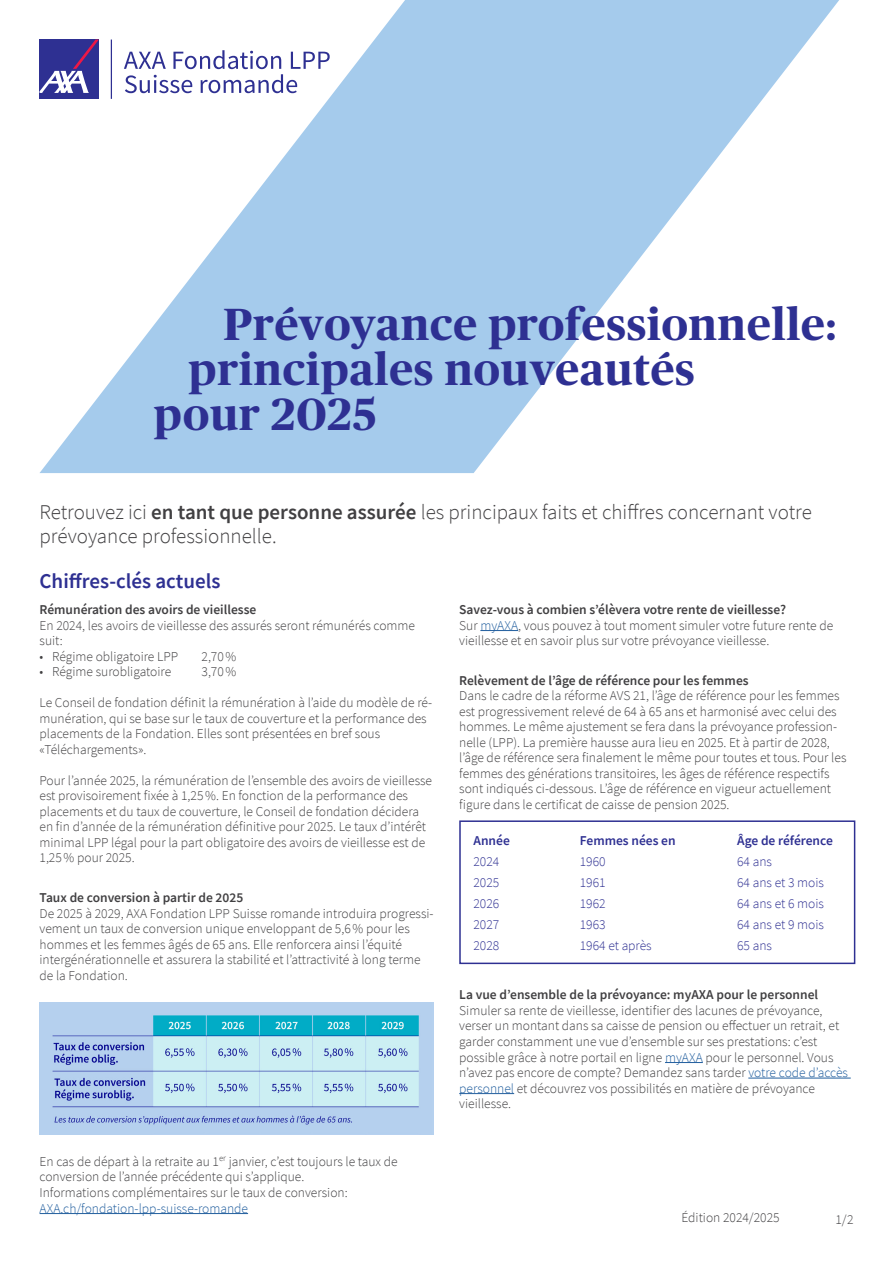
<style>
.page{position:relative;width:893px;height:1263px;background:#fff}
.page>*{position:absolute;margin:0;border:0;box-sizing:border-box;transform-origin:0 0}
.t1{font:700 45px "Publico Headline";letter-spacing:.02em;color:#2e3092}
.t2{font:300 21px/24.2px "Source Sans Pro";color:#414042}
.t3{font:600 21px "Source Sans Pro";color:#2e3092}
.t4{font:300 13.5px/15.5px "Source Sans Pro";color:#414042}
.t5{font:600 13.5px "Source Sans Pro";color:#414042}
.t6{font:300 13.5px "Source Sans Pro";color:#2e3092}
.t7{font:300 13.5px "Source Sans Pro";color:#215e9e}
.t8{font:600 13.5px "Source Sans Pro";color:#2e3092}
.s1{font-weight:600}
.s2{color:#215e9e}
</style>
<div class="page">
<svg style="left:39px;top:0;width:800px;height:473px;fill:#a5cbec"></svg>
<hr style="left:40px;top:1213px;width:208px;height:1px;background:#215e9e">
<img style="left:40px;top:1003px;width:393px;height:132px">
<hr style="left:480px;top:630px;width:38px;height:1px;background:#215e9e">
<hr style="left:665px;top:1062px;width:38px;height:1px;background:#215e9e">
<hr style="left:748px;top:1078px;width:103px;height:1px;background:#215e9e">
<hr style="left:459px;top:1093px;width:55px;height:1px;background:#215e9e">
<div style="left:459px;top:820px;width:396px;height:144px;border:2px solid #2e3092"></div>
<div style="left:40px;top:40px;width:59px;height:59px;background:#2e3092"></div>
<svg style="left:40px;top:40px;width:59px;height:53px"></svg>
<svg style="left:111px;top:40px;width:1px;height:59px"></svg>
<svg style="left:124px;top:50px;width:206px;height:43px"></svg>
<h1 class="t1" style="left:223px;top:291px;width:615px">Prévoyance professionnelle:</h1>
<h1 class="t1" style="left:189px;top:336px;width:508px">principales nouveautés</h1>
<h1 class="t1" style="left:154px;top:381px;width:224px">pour 2025</h1>
<h2 class="t2" style="left:40px;top:500px;width:774px">Retrouvez ici <span class="s1">en tant que personne assurée</span> les principaux faits et chiffres concernant votre prévoyance professionnelle.</h2>
<h2 class="t3" style="left:40px;top:567px;width:182px">Chiffres-clés actuels</h2>
<p class="t5" style="left:40px;top:601px;width:218px">Rémunération des avoirs de vieillesse</p>
<p class="t4" style="left:40px;top:617px;width:377px">En 2024, les avoirs de vieillesse des assurés seront rémunérés comme suit:</p>
<p class="t4" style="left:40px;top:648px;width:140px">• Régime obligatoire LPP</p>
<p class="t4" style="left:202px;top:648px;width:36px">2,70%</p>
<p class="t4" style="left:40px;top:664px;width:133px">• Régime surobligatoire</p>
<p class="t4" style="left:202px;top:664px;width:36px">3,70%</p>
<p class="t4" style="left:40px;top:695px;width:394px">Le Conseil de fondation définit la rémunération à l’aide du modèle de ré&shy;munération, qui se base sur le taux de couverture et la performance des placements de la Fondation. Elles sont présentées en bref sous «Téléchargements».</p>
<p class="t4" style="left:40px;top:772px;width:394px">Pour l’année 2025, la rémunération de l’ensemble des avoirs de vieillesse est provisoirement fixée à 1,25%. En fonction de la performance des placements et du taux de couverture, le Conseil de fondation décidera en fin d’année de la rémunération définitive pour 2025. Le taux d’intérêt minimal LPP légal pour la part obligatoire des avoirs de vieillesse est de 1,25% pour 2025.</p>
<p class="t5" style="left:40px;top:889px;width:205px">Taux de conversion à partir de 2025</p>
<p class="t4" style="left:40px;top:905px;width:396px">De 2025 à 2029, AXA Fondation LPP Suisse romande introduira progressi&shy;vement un taux de conversion unique enveloppant de 5,6% pour les hommes et les femmes âgés de 65 ans. Elle renforcera ainsi l’équité intergénérationnelle et assurera la stabilité et l’attractivité à long terme de la Fondation.</p>
<p class="t4" style="left:40px;top:1154px;width:360px">En cas de départ à la retraite au 1<sup>er</sup> janvier, c’est toujours le taux de conversion de l’année précédente qui s’applique.<br>Informations complémentaires sur le taux de conversion:</p>
<p class="t7" style="left:40px;top:1200px;width:210px">AXA.ch/fondation-lpp-suisse-romande</p>
<p class="t4" style="left:459px;top:602px;width:375px"><span class="s1">Savez-vous à combien s’élèvera votre rente de vieillesse?<br></span>Sur <span class="s2">myAXA</span>, vous pouvez à tout moment simuler votre future rente de vieillesse et en savoir plus sur votre prévoyance vieillesse.</p>
<p class="t5" style="left:459px;top:671px;width:291px">Relèvement de l’âge de référence pour les femmes</p>
<p class="t4" style="left:459px;top:688px;width:389px">Dans le cadre de la réforme AVS 21, l’âge de référence pour les femmes est progressivement relevé de 64 à 65 ans et harmonisé avec celui des hommes. Le même ajustement se fera dans la prévoyance profession&shy;nelle (LPP). La première hausse aura lieu en 2025. Et à partir de 2028, l’âge de référence sera finalement le même pour toutes et tous. Pour les femmes des générations transitoires, les âges de référence respectifs sont indiqués ci-dessous. L’âge de référence en vigueur actuellement figure dans le certificat de caisse de pension 2025.</p>
<p class="t8" style="left:473px;top:831px;width:38px">Année</p>
<p class="t8" style="left:580px;top:831px;width:97px">Femmes nées en</p>
<p class="t8" style="left:737px;top:831px;width:97px">Âge de référence</p>
<p class="t6" style="left:473px;top:853px;width:27px">2024</p>
<p class="t6" style="left:580px;top:853px;width:27px">1960</p>
<p class="t6" style="left:737px;top:853px;width:36px">64 ans</p>
<p class="t6" style="left:473px;top:874px;width:27px">2025</p>
<p class="t6" style="left:580px;top:874px;width:27px">1961</p>
<p class="t6" style="left:737px;top:874px;width:88px">64 ans et 3 mois</p>
<p class="t6" style="left:473px;top:895px;width:27px">2026</p>
<p class="t6" style="left:580px;top:895px;width:27px">1962</p>
<p class="t6" style="left:737px;top:895px;width:88px">64 ans et 6 mois</p>
<p class="t6" style="left:473px;top:916px;width:27px">2027</p>
<p class="t6" style="left:580px;top:916px;width:27px">1963</p>
<p class="t6" style="left:737px;top:916px;width:88px">64 ans et 9 mois</p>
<p class="t6" style="left:473px;top:937px;width:27px">2028</p>
<p class="t6" style="left:580px;top:937px;width:73px">1964 et après</p>
<p class="t6" style="left:737px;top:937px;width:36px">65 ans</p>
<p class="t5" style="left:459px;top:986px;width:360px">La vue d’ensemble de la prévoyance: myAXA pour le personnel</p>
<p class="t4" style="left:459px;top:1003px;width:390px">Simuler sa rente de vieillesse, identifier des lacunes de prévoyance, verser un montant dans sa caisse de pension ou effectuer un retrait, et garder constamment une vue d’ensemble sur ses prestations: c’est possible grâce à notre portail en ligne <span class="s2">myAXA</span> pour le personnel. Vous n’avez pas encore de compte? Demandez sans tarder <span class="s2">votre code d’accès personnel</span> et découvrez vos possibilités en matière de prévoyance vieillesse.</p>
<p class="t4" style="left:681px;top:1210px;width:100px">Édition 2024/2025</p>
<p class="t4" style="left:835px;top:1211px;width:20px">1/2</p>
</div>
